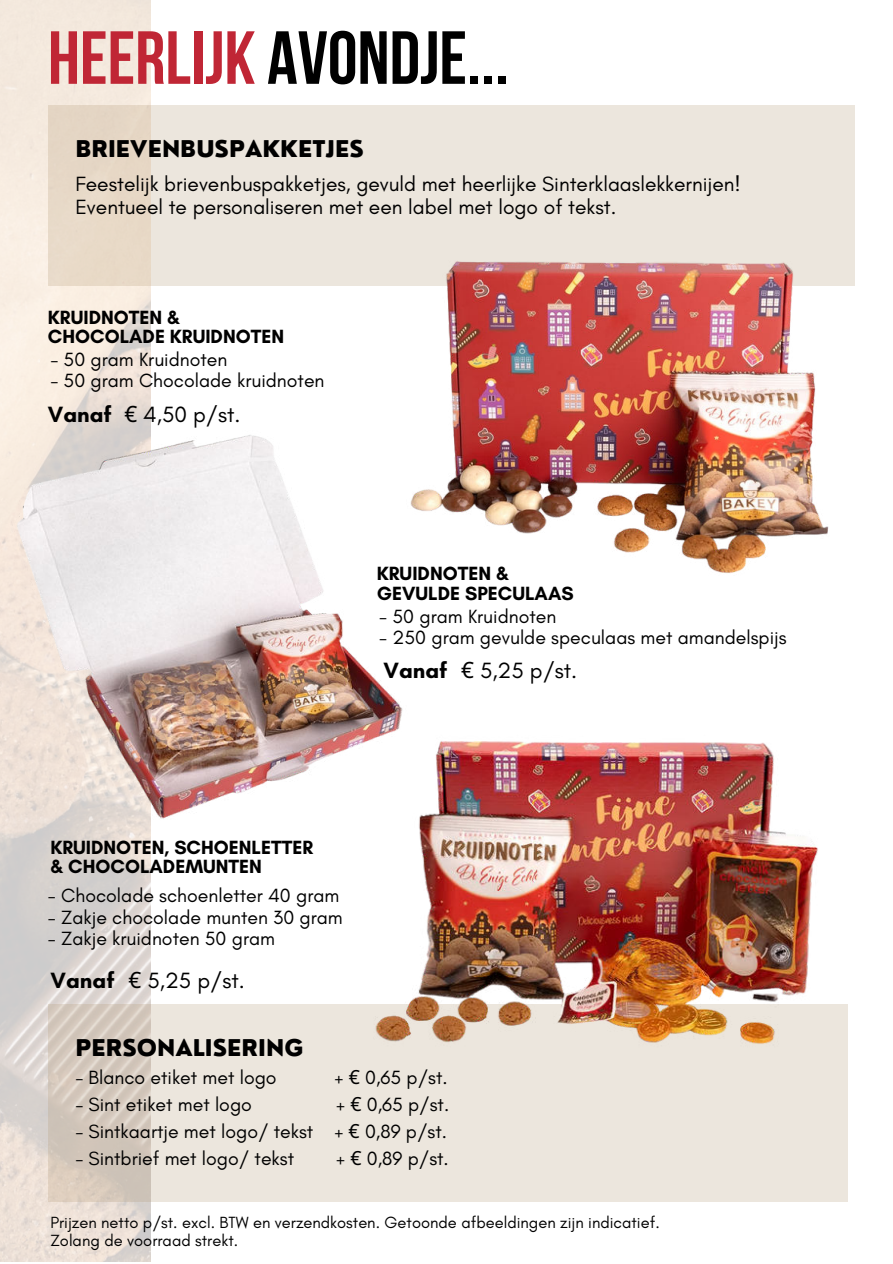
<style>
.page{position:relative;width:893px;height:1264px;background:#fff}
.page>*{position:absolute;margin:0;border:0;box-sizing:border-box;transform-origin:0 0}
.t1{font:75px "Bebas Neue Cyrillic";color:#000}
.t2{font:22.5px "Glacial Indifference";color:#000}
.t3{font:800 22.5px "Nourd";color:#000}
.t4{font:21px/22.5px "Glacial Indifference";color:#000}
.t5{font:19.5px "Glacial Indifference";color:#000}
.t6{font:700 19.5px/19px "Glacial Indifference";color:#000}
.t7{font:16.5px/18px "Glacial Indifference";color:#000}
.s1{color:#c02635}
.s2{font-weight:700}
.s3{font-family:"Noto Sans"}
</style>
<div class="page">
<img style="left:0;top:0;width:151px;height:1261px">
<svg style="left:48px;top:105px;width:806px;height:181px;background:#ebe3d9"></svg>
<svg style="left:48px;top:1004px;width:799px;height:197px;background:#e8e1d8"></svg>
<img style="left:387px;top:228px;width:454px;height:345px">
<img style="left:0;top:412px;width:414px;height:416px">
<img style="left:365px;top:719px;width:464px;height:344px">
<h1 class="t1" style="left:48px;top:16px;width:462px"><span class="s1">HEERLIJK</span> AVONDJE...</h1>
<p class="t3" style="left:75px;top:135px;width:290px">BRIEVENBUSPAKKETJES</p>
<p class="t4" style="left:75px;top:173px;width:667px">Feestelijk brievenbuspakketjes, gevuld met heerlijke Sinterklaaslekkernijen!<br>Eventueel te personaliseren met een label met logo of tekst.</p>
<p class="t6" style="left:48px;top:307px;width:238px">KRUIDNOTEN &amp;<br>CHOCOLADE KRUIDNOTEN</p>
<p class="t5" style="left:50px;top:348px;width:178px">- 50 gram Kruidnoten</p>
<p class="t5" style="left:50px;top:370px;width:275px">- 50 gram Chocolade kruidnoten</p>
<p class="t2" style="left:48px;top:402px;width:194px"><span class="s2">Vanaf</span> <span class="s3">€</span> 4,50 p/st.</p>
<p class="t6" style="left:377px;top:564px;width:198px">KRUIDNOTEN &amp;<br>GEVULDE SPECULAAS</p>
<p class="t5" style="left:379px;top:605px;width:178px">- 50 gram Kruidnoten</p>
<p class="t5" style="left:379px;top:626px;width:409px">- 250 gram gevulde speculaas met amandelspijs</p>
<p class="t2" style="left:383px;top:658px;width:195px"><span class="s2">Vanaf</span> <span class="s3">€</span> 5,25 p/st.</p>
<p class="t6" style="left:50px;top:837px;width:264px">KRUIDNOTEN, SCHOENLETTER &amp; CHOCOLADEMUNTEN</p>
<p class="t5" style="left:48px;top:885px;width:293px">- Chocolade schoenletter 40 gram</p>
<p class="t5" style="left:48px;top:906px;width:296px">- Zakje chocolade munten 30 gram</p>
<p class="t5" style="left:48px;top:927px;width:228px">- Zakje kruidnoten 50 gram</p>
<p class="t2" style="left:51px;top:968px;width:196px"><span class="s2">Vanaf</span> <span class="s3">€</span> 5,25 p/st.</p>
<p class="t3" style="left:75px;top:1034px;width:229px">PERSONALISERING</p>
<p class="t5" style="left:75px;top:1066px;width:203px">- Blanco etiket met logo</p>
<p class="t5" style="left:334px;top:1066px;width:115px">+ <span class="s3">€</span> 0,65 p/st.</p>
<p class="t5" style="left:75px;top:1093px;width:178px">- Sint etiket met logo</p>
<p class="t5" style="left:336px;top:1093px;width:115px">+ <span class="s3">€</span> 0,65 p/st.</p>
<p class="t5" style="left:75px;top:1120px;width:373px">- Sintkaartje met logo/ tekst + <span class="s3">€</span> 0,89 p/st.</p>
<p class="t5" style="left:75px;top:1147px;width:220px">- Sintbrief met logo/ tekst</p>
<p class="t5" style="left:336px;top:1147px;width:114px">+ <span class="s3">€</span> 0,89 p/st.</p>
<p class="t7" style="left:50px;top:1213px;width:610px">Prijzen netto p/st. excl. BTW en verzendkosten. Getoonde afbeeldingen zijn indicatief.<br>Zolang de voorraad strekt.</p>
</div>
